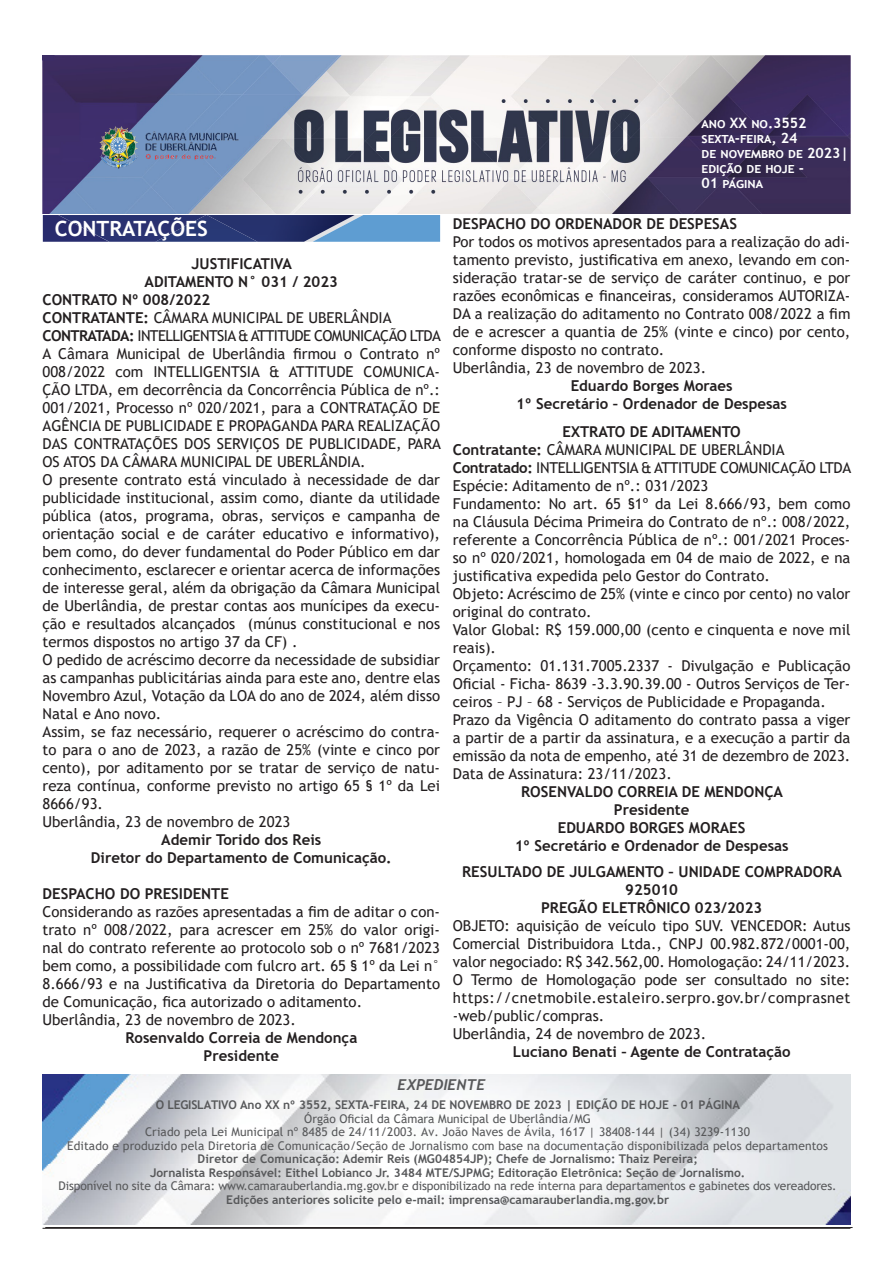
<style>
.page{position:relative;width:893px;height:1263px;background:#fff}
.page>*{position:absolute;margin:0;border:0;box-sizing:border-box;transform-origin:0 0}
.t1{font:700 21px "Trebuchet MS";color:#fff}
.t2{font:15px/18px "Trebuchet MS";color:#231f20;text-align:justify}
.t3{font:700 15px/18px "Trebuchet MS";color:#231f20;text-align:center}
.t4{font:15px "Trebuchet MS";letter-spacing:-.04em;color:#231f20}
.t5{font:15px "Trebuchet MS";letter-spacing:-.02em;color:#231f20}
.t6{font:italic 700 15px "Trebuchet";color:#57585a}
.t7{font:700 14.25px/15px "Trebuchet MS";color:#fff}
.t8{font:12px "Trebuchet MS";letter-spacing:.01em;color:#57585a}
.t9{font:700 12px "Trebuchet MS";color:#57585a}
.t10{font:12px/13.5px "Trebuchet MS";letter-spacing:-.01em;color:#57585a;text-align:center}
.s1{font-weight:700}
</style>
<div class="page">
<img style="left:43px;top:55px;width:807px;height:159px">
<img style="left:77px;top:96px;width:184px;height:104px">
<div style="left:43px;top:215px;width:164px;height:27px;background:#283171"></div>
<img style="left:207px;top:215px;width:106px;height:27px">
<svg style="left:313px;top:215px;width:127px;height:27px;background:#5e91c2"></svg>
<hr style="left:43px;top:1228px;width:807px;height:1px;background:#231f20">
<img style="left:43px;top:1074px;width:807px;height:150px">
<hr style="left:45px;top:1227px;width:808px;height:1px;background:#231f20">
<p class="t1" style="left:55px;top:216px;width:155px">CONTRATAÇÕES</p>
<p class="t3" style="left:192px;top:254px;width:102px">JUSTIFICATIVA</p>
<p class="t3" style="left:145px;top:272px;width:195px">ADITAMENTO N° 031 / 2023</p>
<p class="t3" style="left:43px;top:290px;width:169px">CONTRATO Nº 008/2022</p>
<p class="t2" style="left:43px;top:308px;width:351px"><span class="s1">CONTRATANTE:</span> CÂMARA MUNICIPAL DE UBERLÂNDIA</p>
<p class="t4" style="left:43px;top:326px;width:400px"><span class="s1">CONTRATADA:</span> INTELLIGENTSIA &amp; ATTITUDE COMUNICAÇÃO LTDA</p>
<p class="t2" style="left:43px;top:344px;width:400px">A Câmara Municipal de Uberlândia firmou o Contrato nº 008/2022 com INTELLIGENTSIA &amp; ATTITUDE COMUNICA-ÇÃO LTDA, em decorrência da Concorrência Pública de nº.:<br>001/2021, Processo nº 020/2021, para a CONTRATAÇÃO DE AGÊNCIA DE PUBLICIDADE E PROPAGANDA PARA REALIZAÇÃO DAS CONTRATAÇÕES DOS SERVIÇOS DE PUBLICIDADE, PARA OS ATOS DA CÂMARA MUNICIPAL DE UBERLÂNDIA.</p>
<p class="t2" style="left:43px;top:470px;width:399px">O presente contrato está vinculado à necessidade de dar publicidade institucional, assim como, diante da utilidade pública (atos, programa, obras, serviços e campanha de orientação social e de caráter educativo e informativo), bem como, do dever fundamental do Poder Público em dar conhecimento, esclarecer e orientar acerca de informações de interesse geral, além da obrigação da Câmara Municipal de Uberlândia, de prestar contas aos munícipes da execu&shy;ção e resultados alcançados (múnus constitucional e nos termos dispostos no artigo 37 da CF) .</p>
<p class="t2" style="left:43px;top:650px;width:399px">O pedido de acréscimo decorre da necessidade de subsidiar as campanhas publicitárias ainda para este ano, dentre elas Novembro Azul, Votação da LOA do ano de 2024, além disso Natal e Ano novo.</p>
<p class="t2" style="left:43px;top:722px;width:399px">Assim, se faz necessário, requerer o acréscimo do contra&shy;to para o ano de 2023, a razão de 25% (vinte e cinco por cento), por aditamento por se tratar de serviço de natu&shy;reza contínua, conforme previsto no artigo 65 § 1º da Lei 8666/93.</p>
<p class="t2" style="left:43px;top:812px;width:249px">Uberlândia, 23 de novembro de 2023</p>
<p class="t3" style="left:161px;top:830px;width:162px">Ademir Torido dos Reis</p>
<p class="t3" style="left:91px;top:848px;width:302px">Diretor do Departamento de Comunicação.</p>
<p class="t3" style="left:43px;top:884px;width:188px">DESPACHO DO PRESIDENTE</p>
<p class="t2" style="left:43px;top:902px;width:399px">Considerando as razões apresentadas a fim de aditar o con&shy;trato nº 008/2022, para acrescer em 25% do valor origi&shy;nal do contrato referente ao protocolo sob o nº 7681/2023 bem como, a possibilidade com fulcro art. 65 § 1º da Lei n° 8.666/93 e na Justificativa da Diretoria do Departamento de Comunicação, fica autorizado o aditamento.</p>
<p class="t2" style="left:43px;top:1010px;width:255px">Uberlândia, 23 de novembro de 2023.</p>
<p class="t3" style="left:125px;top:1028px;width:233px">Rosenvaldo Correia de Mendonça</p>
<p class="t3" style="left:204px;top:1046px;width:77px">Presidente</p>
<p class="t7" style="left:702px;top:116px;width:107px">ano XX no.3552</p>
<p class="t7" style="left:702px;top:131px;width:97px">sexta-feira, 24</p>
<p class="t7" style="left:702px;top:146px;width:149px">de novembro de 2023|</p>
<p class="t7" style="left:702px;top:161px;width:104px">edição de hoje -</p>
<p class="t7" style="left:702px;top:176px;width:63px">01 página</p>
<p class="t7" style="left:702px;top:122px;width:107px">ano X no.33 1</p>
<p class="t7" style="left:694px;top:123px;width:118px">ano XX no.3429 terça-feira, 09 de maio de 2023|</p>
<p class="t7" style="left:694px;top:168px;width:104px">edição de hoje -</p>
<p class="t7" style="left:694px;top:183px;width:69px">02 páginas</p>
<p class="t7" style="left:702px;top:137px;width:124px">quinta-feira, 09 de março de 2023 | edição de hoje -</p>
<p class="t7" style="left:702px;top:182px;width:69px">02 páginas</p>
<p class="t7" style="left:710px;top:182px;width:10px">3</p>
<p class="t3" style="left:453px;top:215px;width:286px">DESPACHO DO ORDENADOR DE DESPESAS</p>
<p class="t2" style="left:453px;top:233px;width:399px">Por todos os motivos apresentados para a realização do adi&shy;tamento previsto, justificativa em anexo, levando em con&shy;sideração tratar-se de serviço de caráter continuo, e por razões econômicas e financeiras, consideramos AUTORIZA-DA a realização do aditamento no Contrato 008/2022 a fim de e acrescer a quantia de 25% (vinte e cinco) por cento, conforme disposto no contrato.</p>
<p class="t2" style="left:453px;top:359px;width:255px">Uberlândia, 23 de novembro de 2023.</p>
<p class="t3" style="left:571px;top:377px;width:163px">Eduardo Borges Moraes</p>
<p class="t3" style="left:516px;top:395px;width:272px">1º Secretário – Ordenador de Despesas</p>
<p class="t3" style="left:562px;top:422px;width:180px">EXTRATO DE ADITAMENTO</p>
<p class="t2" style="left:453px;top:440px;width:333px"><span class="s1">Contratante:</span> CÂMARA MUNICIPAL DE UBERLÂNDIA</p>
<p class="t5" style="left:453px;top:458px;width:400px"><span class="s1">Contratado:</span> INTELLIGENTSIA &amp; ATTITUDE COMUNICAÇÃO LTDA</p>
<p class="t2" style="left:453px;top:476px;width:257px">Espécie: Aditamento de nº.: 031/2023</p>
<p class="t2" style="left:453px;top:494px;width:399px">Fundamento: No art. 65 §1º da Lei 8.666/93, bem como na Cláusula Décima Primeira do Contrato de nº.: 008/2022, referente a Concorrência Pública de nº.: 001/2021 Proces&shy;so nº 020/2021, homologada em 04 de maio de 2022, e na justificativa expedida pelo Gestor do Contrato.</p>
<p class="t2" style="left:453px;top:584px;width:399px">Objeto: Acréscimo de 25% (vinte e cinco por cento) no valor original do contrato.</p>
<p class="t2" style="left:453px;top:620px;width:399px">Valor Global: R$ 159.000,00 (cento e cinquenta e nove mil reais).</p>
<p class="t2" style="left:453px;top:656px;width:399px">Orçamento: 01.131.7005.2337 - Divulgação e Publicação Oficial - Ficha- 8639 -3.3.90.39.00 - Outros Serviços de Ter&shy;ceiros – PJ – 68 - Serviços de Publicidade e Propaganda.</p>
<p class="t2" style="left:453px;top:710px;width:399px">Prazo da Vigência O aditamento do contrato passa a viger a partir de a partir da assinatura, e a execução a partir da emissão da nota de empenho, até 31 de dezembro de 2023.</p>
<p class="t2" style="left:453px;top:764px;width:220px">Data de Assinatura: 23/11/2023.</p>
<p class="t3" style="left:521px;top:782px;width:263px">ROSENVALDO CORREIA DE MENDONÇA</p>
<p class="t3" style="left:614px;top:800px;width:77px">Presidente</p>
<p class="t3" style="left:558px;top:818px;width:189px">EDUARDO BORGES MORAES</p>
<p class="t3" style="left:515px;top:836px;width:275px">1º Secretário e Ordenador de Despesas</p>
<p class="t3" style="left:462px;top:862px;width:381px">RESULTADO DE JULGAMENTO – UNIDADE COMPRADORA<br>925010</p>
<p class="t3" style="left:541px;top:898px;width:223px">PREGÃO ELETRÔNICO 023/2023</p>
<p class="t2" style="left:453px;top:916px;width:399px">OBJETO: aquisição de veículo tipo SUV. VENCEDOR: Autus Comercial Distribuidora Ltda., CNPJ 00.982.872/0001-00, valor negociado: R$ 342.562,00. Homologação: 24/11/2023.<br>O Termo de Homologação pode ser consultado no site: https://cnetmobile.estaleiro.serpro.gov.br/comprasnet -web/public/compras.</p>
<p class="t2" style="left:453px;top:1024px;width:255px">Uberlândia, 24 de novembro de 2023.</p>
<p class="t3" style="left:513px;top:1042px;width:279px">Luciano Benati – Agente de Contratação</p>
<p class="t6" style="left:397px;top:1075px;width:90px">EXPEDIENTE</p>
<p class="t9" style="left:156px;top:1097px;width:586px">O LEGISLATIVO Ano XX nº 3552, SEXTA-FEIRA, 24 DE NOVEMBRO DE 2023 | EDIÇÃO DE HOJE - 01 PÁGINA</p>
<p class="t8" style="left:304px;top:1111px;width:288px">Órgão Oficial da Câmara Municipal de Uberlândia/MG</p>
<p class="t8" style="left:145px;top:1124px;width:606px">Criado pela Lei Municipal nº 8485 de 24/11/2003. Av. João Naves de Ávila, 1617 | 38408-144 | (34) 3239-1130</p>
<p class="t8" style="left:67px;top:1138px;width:762px">Editado e produzido pela Diretoria de Comunicação/Seção de Jornalismo com base na documentação disponibilizada pelos departamentos</p>
<p class="t9" style="left:198px;top:1151px;width:502px">Diretor de Comunicação: Ademir Reis (MG04854JP); Chefe de Jornalismo: Thaiz Pereira;</p>
<p class="t9" style="left:150px;top:1165px;width:597px">Jornalista Responsável: Eithel Lobianco Jr. 3484 MTE/SJPMG; Editoração Eletrônica: Seção de Jornalismo.</p>
<p class="t10" style="left:59px;top:1179px;width:779px">Disponível no site da Câmara: www.camarauberlandia.mg.gov.br e disponibilizado na rede interna para departamentos e gabinetes dos vereadores.<br><span class="s1">Edições anteriores solicite pelo e-mail: imprensa@camarauberlandia.mg.gov.br</span></p>
</div>
